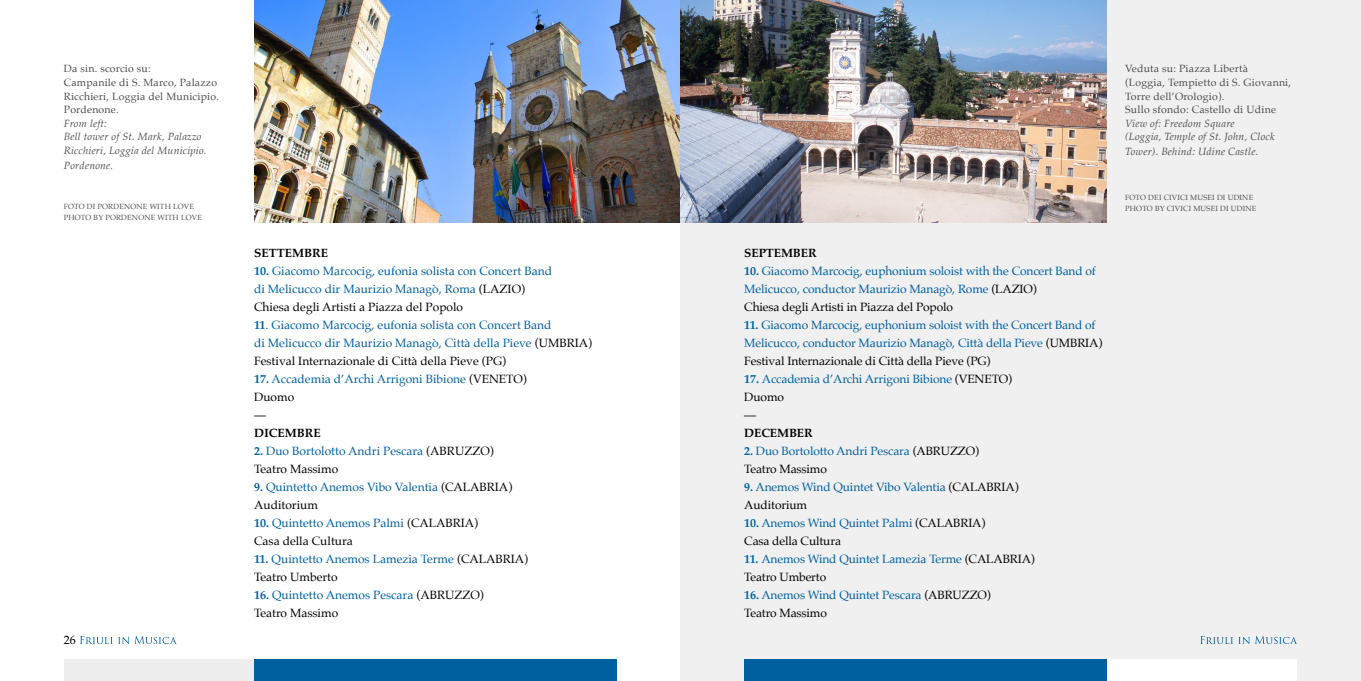
<style>
.page{position:relative;width:1361px;height:681px;background:#fff}
.page>*{position:absolute;margin:0;border:0;box-sizing:border-box;transform-origin:0 0}
.t1{font:12px/18px "Palatino";letter-spacing:-.01em;color:#005f9f}
.t2{font:12px/18px "Palatino";letter-spacing:-.005em;color:#000}
.t3{font:700 12px "Palatino";letter-spacing:-.005em;color:#000}
.t4{font:10.5px/13.5px "Palatino";letter-spacing:.02em;color:#4d4d4d}
.t5{font:italic 10.5px/13.5px "Palatino";letter-spacing:.02em;color:#4d4d4d}
.t6{font:7.5px/10.5px "Palatino";letter-spacing:.02em;color:#4d4d4d}
.s1{font-weight:700}
.s2{color:#000}
.s3{font-weight:700;color:#005f9f}
.s4{color:#005f9f}
</style>
<div class="page">
<div style="left:680px;top:0;width:681px;height:680px;background:#f0f0f0"></div>
<img style="left:254px;top:0;width:853px;height:222px">
<svg style="left:80px;top:635px;width:96px;height:8px"></svg>
<svg style="left:1200px;top:635px;width:96px;height:8px"></svg>
<div style="left:64px;top:659px;width:553px;height:21px;background:#ededed"></div>
<div style="left:254px;top:659px;width:363px;height:21px;background:#005f9f"></div>
<div style="left:744px;top:659px;width:553px;height:21px;background:#fff"></div>
<div style="left:744px;top:659px;width:363px;height:21px;background:#005f9f"></div>
<p class="t4" style="left:64px;top:62px;width:157px">Da sin. scorcio su:<br>Campanile di S. Marco, Palazzo<br>Ricchieri, Loggia del Municipio.<br>Pordenone.</p>
<p class="t5" style="left:64px;top:116px;width:144px">From left:<br>Bell tower of St. Mark, Palazzo<br>Ricchieri, Loggia del Municipio.</p>
<p class="t5" style="left:64px;top:158px;width:51px">Pordenone.</p>
<p class="t6" style="left:64px;top:201px;width:140px">FOTO DI PORDENONE WITH LOVE<br>PHOTO BY PORDENONE WITH LOVE</p>
<p class="t2" style="left:64px;top:630px;width:13px">26</p>
<p class="t3" style="left:254px;top:242px;width:76px">SETTEMBRE</p>
<p class="t1" style="left:254px;top:261px;width:299px"><span class="s1">10.</span> Giacomo Marcocig, eufonia solista con Concert Band di Melicucco dir Maurizio Managò, Roma <span class="s2">(LAZIO)<br>Chiesa degli Artisti a Piazza del Popolo</span></p>
<p class="t1" style="left:254px;top:315px;width:339px"><span class="s1">11</span>. Giacomo Marcocig, eufonia solista con Concert Band<br>di Melicucco dir Maurizio Managò, Città della Pieve <span class="s2">(UMBRIA)<br>Festival Internazionale di Città della Pieve (PG)</span></p>
<p class="t1" style="left:254px;top:369px;width:274px"><span class="s1">17.</span> Accademia d’Archi Arrigoni Bibione <span class="s2">(VENETO)<br>Duomo<br>—</span></p>
<p class="t3" style="left:254px;top:422px;width:68px">DICEMBRE</p>
<p class="t1" style="left:254px;top:441px;width:241px"><span class="s1">2.</span> Duo Bortolotto Andri Pescara <span class="s2">(ABRUZZO)<br>Teatro Massimo</span></p>
<p class="t1" style="left:254px;top:477px;width:260px"><span class="s1">9.</span> Quintetto Anemos Vibo Valentia <span class="s2">(CALABRIA)<br>Auditorium</span></p>
<p class="t2" style="left:254px;top:513px;width:226px"><span class="s3">10.</span> <span class="s4">Quintetto Anemos Palmi</span> (CALABRIA)<br>Casa della Cultura</p>
<p class="t1" style="left:254px;top:549px;width:276px"><span class="s1">11.</span> Quintetto Anemos Lamezia Terme <span class="s2">(CALABRIA)<br>Teatro Umberto</span></p>
<p class="t1" style="left:254px;top:585px;width:231px"><span class="s1">16.</span> Quintetto Anemos Pescara <span class="s2">(ABRUZZO)<br>Teatro Massimo</span></p>
<p class="t3" style="left:744px;top:242px;width:74px">SEPTEMBER</p>
<p class="t1" style="left:744px;top:261px;width:353px"><span class="s1">10.</span> Giacomo Marcocig, euphonium soloist with the Concert Band of<br>Melicucco, conductor Maurizio Managò, Rome <span class="s2">(LAZIO)<br>Chiesa degli Artisti in Piazza del Popolo</span></p>
<p class="t1" style="left:744px;top:315px;width:359px"><span class="s1">11.</span> Giacomo Marcocig, euphonium soloist with the Concert Band of<br>Melicucco, conductor Maurizio Managò, Città della Pieve <span class="s2">(UMBRIA)<br>Festival Internazionale di Città della Pieve (PG)</span></p>
<p class="t1" style="left:744px;top:369px;width:269px"><span class="s1">17.</span> Accademia d’Archi Arrigoni Bibione <span class="s2">(VENETO)<br>Duomo<br>—</span></p>
<p class="t3" style="left:744px;top:422px;width:70px">DECEMBER</p>
<p class="t1" style="left:744px;top:441px;width:236px"><span class="s1">2.</span> Duo Bortolotto Andri Pescara <span class="s2">(ABRUZZO)<br>Teatro Massimo</span></p>
<p class="t1" style="left:744px;top:477px;width:276px"><span class="s1">9.</span> Anemos Wind Quintet Vibo Valentia <span class="s2">(CALABRIA)<br>Auditorium</span></p>
<p class="t2" style="left:744px;top:513px;width:243px"><span class="s3">10.</span> <span class="s4">Anemos Wind Quintet Palmi</span> (CALABRIA)<br>Casa della Cultura</p>
<p class="t1" style="left:744px;top:549px;width:292px"><span class="s1">11.</span> Anemos Wind Quintet Lamezia Terme <span class="s2">(CALABRIA)<br>Teatro Umberto</span></p>
<p class="t1" style="left:744px;top:585px;width:248px"><span class="s1">16.</span> Anemos Wind Quintet Pescara <span class="s2">(ABRUZZO)<br>Teatro Massimo</span></p>
<p class="t4" style="left:1125px;top:62px;width:167px">Veduta su: Piazza Libertà<br>(Loggia, Tempietto di S. Giovanni,<br>Torre dell’Orologio).<br>Sullo sfondo: Castello di Udine</p>
<p class="t5" style="left:1125px;top:116px;width:151px">View of: Freedom Square<br>(Loggia, Temple of St. John, Clock</p>
<p class="t5" style="left:1125px;top:144px;width:135px">Tower). Behind: Udine Castle.</p>
<p class="t6" style="left:1125px;top:192px;width:133px">FOTO DEI CIVICI MUSEI DI UDINE<br>PHOTO BY CIVICI MUSEI DI UDINE</p>
</div>
